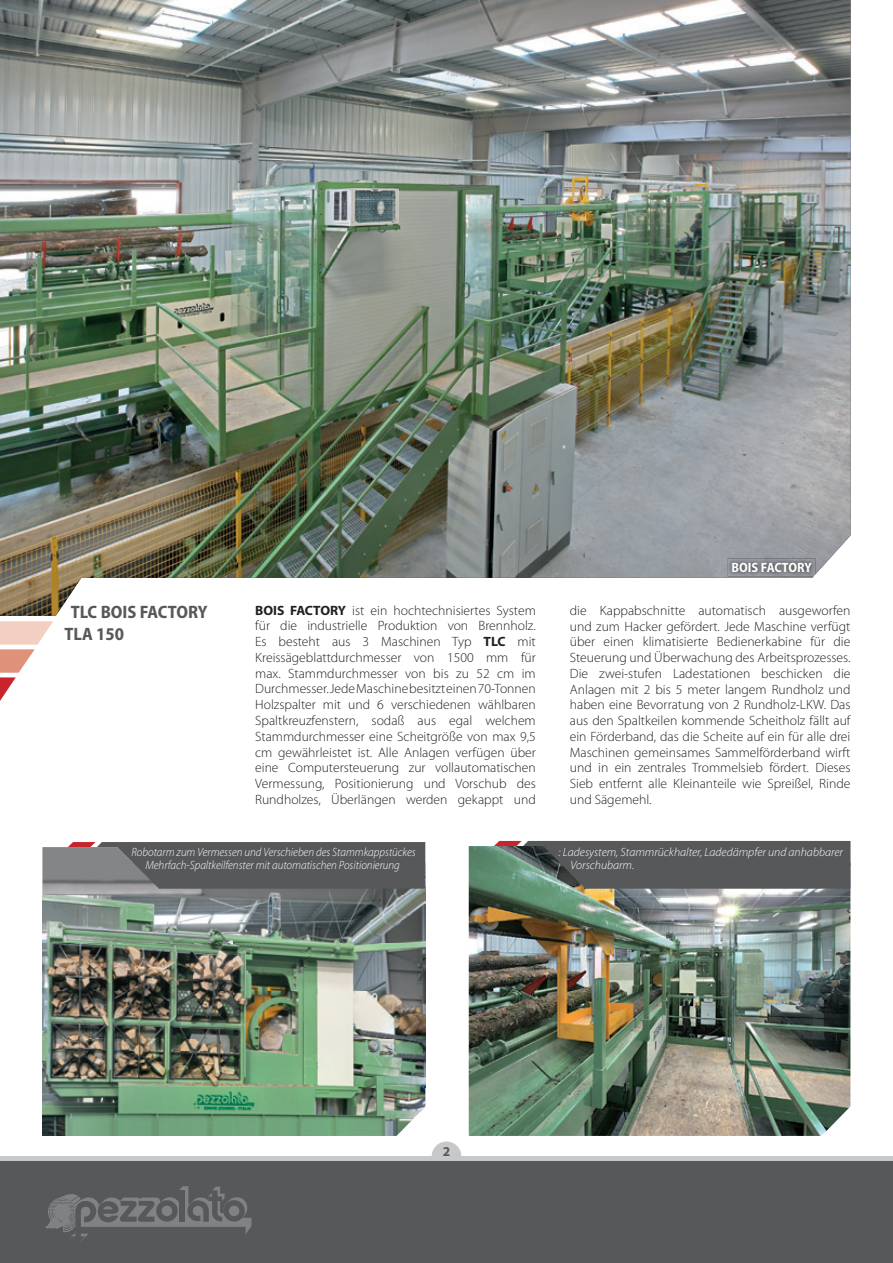
<style>
.page{position:relative;width:893px;height:1263px;background:#fff}
.page>*{position:absolute;margin:0;border:0;box-sizing:border-box;transform-origin:0 0}
.t1{font:700 semi-condensed 18px/21.6px "Myriad Pro";color:#57585a}
.t2{font:300 13.5px/15.8px "Myriad Pro";color:#231f20;text-align:justify}
.t3{font:700 semi-condensed 13.5px "Myriad Pro";color:#fff}
.t4{font:700 13.5px "Myriad Pro";color:#57585a}
.t5{font:italic 300 12px/12.8px "Myriad Pro";color:#fff;text-align:center;scale:.93 1}
.t6{font:italic 300 12px/12.8px "Myriad Pro";color:#fff}
.s1{font-weight:700}
</style>
<div class="page">
<img style="left:0;top:0;width:850px;height:616px">
<div style="left:432px;top:1141px;width:29px;height:30px;background:#c7c8ca;border-radius:50%"></div>
<svg style="left:0;top:621px;width:53px;height:80px"></svg>
<div style="left:0;top:1161px;width:893px;height:102px;background:#57585a"></div>
<hr style="left:0;top:1157px;width:893px;height:4px;background:#c7c8ca">
<img style="left:43px;top:847px;width:95px;height:289px">
<img style="left:138px;top:889px;width:287px;height:247px">
<svg style="left:46px;top:1186px;width:206px;height:56px"></svg>
<img style="left:728px;top:559px;width:88px;height:18px">
<img style="left:469px;top:846px;width:381px;height:290px">
<svg style="left:62px;top:842px;width:363px;height:47px;background:#616163"></svg>
<svg style="left:489px;top:841px;width:361px;height:48px;background:#5a605e"></svg>
<p class="t3" style="left:731px;top:560px;width:82px">BOIS FACTORY</p>
<h1 class="t1" style="left:64px;top:601px;width:145px;text-indent:6px">TLC BOIS FACTORY<br>TLA 150</h1>
<p class="t2" style="left:255px;top:602px;width:282px"><span class="s1">BOIS FACTORY</span> ist ein hochtechnisiertes System für die industrielle Produktion von Brennholz.<br>Es besteht aus 3 Maschinen Typ <span class="s1">TLC</span> mit Kreissägeblattdurchmesser von 1500 mm für max. Stammdurchmesser von bis zu 52 cm im Durchmesser. Jede Maschine besitzt einen 70-Tonnen Holzspalter mit und 6 verschiedenen wählbaren Spaltkreuzfenstern, sodaß aus egal welchem Stammdurchmesser eine Scheitgröße von max 9,5 cm gewährleistet ist. Alle Anlagen verfügen über eine Computersteuerung zur vollautomatischen Vermessung, Positionierung und Vorschub des Rundholzes, Überlängen werden gekappt und</p>
<p class="t2" style="left:570px;top:602px;width:282px">die Kappabschnitte automatisch ausgeworfen und zum Hacker gefördert. Jede Maschine verfügt über einen klimatisierte Bedienerkabine für die Steuerung und Überwachung des Arbeitsprozesses.<br>Die zwei-stufen Ladestationen beschicken die Anlagen mit 2 bis 5 meter langem Rundholz und haben eine Bevorratung von 2 Rundholz-LKW. Das aus den Spaltkeilen kommende Scheitholz fällt auf ein Förderband, das die Scheite auf ein für alle drei Maschinen gemeinsames Sammelförderband wirft und in ein zentrales Trommelsieb fördert. Dieses Sieb entfernt alle Kleinanteile wie Spreißel, Rinde und Sägemehl.</p>
<p class="t5" style="left:131px;top:846px;width:307px">Robotarm zum Vermessen und Verschieben des Stammkappstückes<br>Mehrfach-Spaltkeilfenster mit automatischen Positionierung</p>
<p class="t6" style="left:571px;top:846px;width:274px;text-indent:-12px">: Ladesystem, Stammrückhalter, Ladedämpfer und anhabbarer<br>Vorschubarm.</p>
<p class="t4" style="left:443px;top:1143px;width:9px">2</p>
</div>
